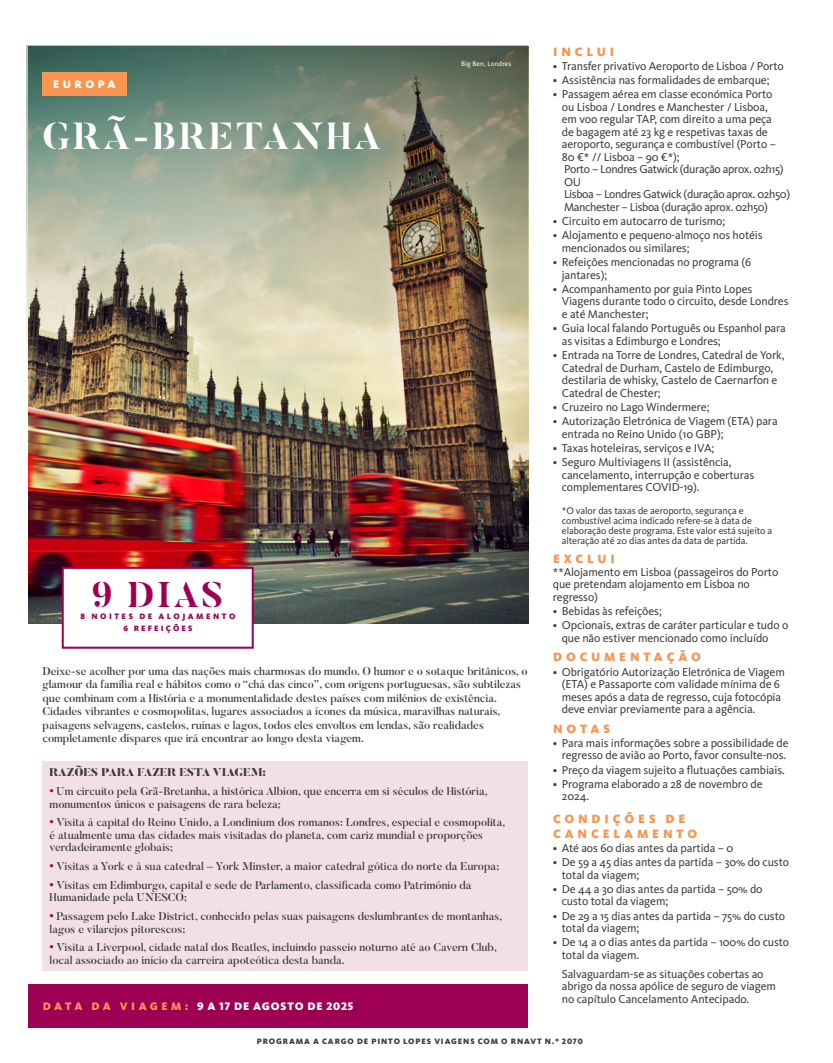
<style>
.page{position:relative;width:833px;height:1063px;background:#fff}
.page>*{position:absolute;margin:0;border:0;box-sizing:border-box;transform-origin:0 0}
.Titulo_branco{font:700 37.5px "Butler Stencil";letter-spacing:.075em;color:#fff}
.Selo_Dias{font:700 35.5px "Butler Stencil";color:#9e0153}
.Bullets_Titulo{font:900 12.5px/15px "Kievit OT";letter-spacing:.31em;color:#f79551}
.Bullets_Titulo-2{font:11.88px/12.5px "Kievit OT";letter-spacing:-.01em;color:#3e3e3f}
.Texto_Intro{font:500 11.25px/12.5px "Butler";color:#3e3e3f}
.Datas_Titulo{font:900 11.25px "Kievit OT";letter-spacing:.075em;color:#fff}
.Texto_Intro-2{font:900 11.25px "Butler";color:#3e3e3f}
.Localizacao{font:900 11.25px "Kievit OT";letter-spacing:.305em;color:#fff}
.t1{font:10px/10px "Kievit OT";letter-spacing:-.01em;color:#3e3e3f}
.t2{font:900 8.12px "Kievit OT";letter-spacing:.11em;color:#3e3e3f}
.Selo_alojamneto_refeicoes{font:900 8.12px/11.2px "Kievit OT";letter-spacing:.31em;color:#9e0153;text-align:center}
.Legenda{font:6.88px "Kievit OT";letter-spacing:.025em;color:#fff}
.s1{font-family:"Kievit OT";font-weight:900;font-size:15px;color:#9e0153}
.s2{color:#f79551}
</style>
<div class="page">
<div style="left:29px;top:984px;width:499px;height:44px;background:#9e0153"></div>
<div style="left:43px;top:761px;width:485px;height:210px;background:#f3e0e6"></div>
<div style="left:62px;top:567px;width:192px;height:82px;background:#fff;border:2px solid #9e0153"></div>
<img style="left:27px;top:45px;width:501px;height:579px">
<div style="left:43px;top:72px;width:84px;height:23px;background:#f79551"></div>
<p class="Localizacao" style="left:53px;top:78px;width:64px">EUROPA</p>
<p class="Titulo_branco" style="left:43px;top:112px;width:339px">GRÃ-BRETANHA</p>
<p class="Legenda" style="left:461px;top:60px;width:52px">Big Ben, Londres</p>
<p class="Selo_Dias" style="left:92px;top:572px;width:133px">9 DIAS</p>
<p class="Selo_alojamneto_refeicoes" style="left:81px;top:611px;width:156px">8 NOITES DE ALOJAMENTO<br>6 REFEIÇÕES</p>
<p class="Texto_Intro" style="left:43px;top:664px;width:487px;line-height:13.5px">Deixe-se acolher por uma das nações mais charmosas do mundo. O humor e o sotaque britânicos, o glamour da família real e hábitos como o “chá das cinco”, com origens portuguesas, são subtilezas que combinam com a História e a monumentalidade destes países com milénios de existência.<br>Cidades vibrantes e cosmopolitas, lugares associados a ícones da música, maravilhas naturais, paisagens selvagens, castelos, ruínas e lagos, todos eles envoltos em lendas, são realidades completamente díspares que irá encontrar ao longo desta viagem.</p>
<p class="Texto_Intro-2" style="left:50px;top:765px;width:218px">RAZÕES PARA FAZER ESTA VIAGEM:</p>
<p class="Texto_Intro" style="left:50px;top:785px;width:439px"><span class="s1">·</span> Um circuito pela Grã-Bretanha, a histórica Albion, que encerra em si séculos de História, monumentos únicos e paisagens de rara beleza;</p>
<p class="Texto_Intro" style="left:50px;top:816px;width:457px"><span class="s1">·</span> Visita à capital do Reino Unido, a Londinium dos romanos: Londres, especial e cosmopolita, é atualmente uma das cidades mais visitadas do planeta, com cariz mundial e proporções verdadeiramente globais;</p>
<p class="Texto_Intro" style="left:50px;top:860px;width:451px"><span class="s1">·</span> Visitas a York e à sua catedral – York Minster, a maior catedral gótica do norte da Europa;</p>
<p class="Texto_Intro" style="left:50px;top:879px;width:423px"><span class="s1">·</span> Visitas em Edimburgo, capital e sede de Parlamento, classificada como Património da<br>Humanidade pela UNESCO;</p>
<p class="Texto_Intro" style="left:50px;top:910px;width:454px"><span class="s1">·</span> Passagem pelo Lake District, conhecido pelas suas paisagens deslumbrantes de montanhas, lagos e vilarejos pitorescos;</p>
<p class="Texto_Intro" style="left:50px;top:941px;width:449px"><span class="s1">·</span> Visita a Liverpool, cidade natal dos Beatles, incluindo passeio noturno até ao Cavern Club, local associado ao início da carreira apoteótica desta banda.</p>
<p class="Datas_Titulo" style="left:43px;top:999px;width:312px"><span class="s2">D A T A D A V I A G E M :</span> 9 A 17 DE AGOSTO DE 2025</p>
<p class="Bullets_Titulo" style="left:553px;top:44px;width:63px">INCLUI</p>
<p class="Bullets_Titulo-2" style="left:553px;top:59px;width:232px">• Transfer privativo Aeroporto de Lisboa / Porto</p>
<p class="Bullets_Titulo-2" style="left:553px;top:74px;width:218px">• Assistência nas formalidades de embarque;</p>
<p class="Bullets_Titulo-2" style="left:562px;top:88px;width:230px;text-indent:-9px">• Passagem aérea em classe económica Porto<br>ou Lisboa / Londres e Manchester / Lisboa,<br>em voo regular TAP, com direito a uma peça<br>de bagagem até 23 kg e respetivas taxas de aeroporto, segurança e combustível (Porto – 80 €* // Lisboa – 90 €*);<br>Porto – Londres Gatwick (duração aprox. 02h15)<br>OU<br>Lisboa – Londres Gatwick (duração aprox. 02h50)<br>Manchester – Lisboa (duração aprox. 02h50)</p>
<p class="Bullets_Titulo-2" style="left:553px;top:215px;width:174px">• Circuito em autocarro de turismo;</p>
<p class="Bullets_Titulo-2" style="left:562px;top:229px;width:202px;text-indent:-9px">• Alojamento e pequeno-almoço nos hotéis mencionados ou similares;</p>
<p class="Bullets_Titulo-2" style="left:562px;top:256px;width:191px;text-indent:-9px">• Refeições mencionadas no programa (6 jantares);</p>
<p class="Bullets_Titulo-2" style="left:562px;top:283px;width:228px;text-indent:-9px">• Acompanhamento por guia Pinto Lopes<br>Viagens durante todo o circuito, desde Londres e até Manchester;</p>
<p class="Bullets_Titulo-2" style="left:562px;top:322px;width:226px;text-indent:-9px">• Guia local falando Português ou Espanhol para as visitas a Edimburgo e Londres;</p>
<p class="Bullets_Titulo-2" style="left:562px;top:349px;width:224px;text-indent:-9px">• Entrada na Torre de Londres, Catedral de York, Catedral de Durham, Castelo de Edimburgo, destilaria de whisky, Castelo de Caernarfon e Catedral de Chester;</p>
<p class="Bullets_Titulo-2" style="left:553px;top:400px;width:158px">• Cruzeiro no Lago Windermere;</p>
<p class="Bullets_Titulo-2" style="left:562px;top:415px;width:217px;text-indent:-9px">• Autorização Eletrónica de Viagem (ETA) para entrada no Reino Unido (10 GBP);</p>
<p class="Bullets_Titulo-2" style="left:553px;top:441px;width:163px">• Taxas hoteleiras, serviços e IVA;</p>
<p class="Bullets_Titulo-2" style="left:562px;top:456px;width:194px;text-indent:-9px">• Seguro Multiviagens II (assistência, cancelamento, interrupção e coberturas complementares COVID-19).</p>
<p class="t1" style="left:562px;top:505px;width:212px">*O valor das taxas de aeroporto, segurança e combustível acima indicado refere-se à data de elaboração deste programa. Este valor está sujeito a alteração até 20 dias antes da data de partida.</p>
<p class="Bullets_Titulo" style="left:553px;top:551px;width:63px">EXCLUI</p>
<p class="Bullets_Titulo-2" style="left:553px;top:565px;width:227px">**Alojamento em Lisboa (passageiros do Porto que pretendam alojamento em Lisboa no regresso)</p>
<p class="Bullets_Titulo-2" style="left:553px;top:605px;width:110px">• Bebidas às refeições;</p>
<p class="Bullets_Titulo-2" style="left:562px;top:619px;width:228px;text-indent:-9px">• Opcionais, extras de caráter particular e tudo o que não estiver mencionado como incluído</p>
<p class="Bullets_Titulo" style="left:553px;top:650px;width:149px">DOCUMENTAÇÃO</p>
<p class="Bullets_Titulo-2" style="left:562px;top:665px;width:224px;text-indent:-9px">• Obrigatório Autorização Eletrónica de Viagem (ETA) e Passaporte com validade mínima de 6 meses após a data de regresso, cuja fotocópia deve enviar previamente para a agência.</p>
<p class="Bullets_Titulo" style="left:553px;top:721px;width:58px">NOTAS</p>
<p class="Bullets_Titulo-2" style="left:553px;top:737px;width:237px;text-align:center">• Para mais informações sobre a possibilidade de regresso de avião ao Porto, favor consulte-nos.</p>
<p class="Bullets_Titulo-2" style="left:553px;top:763px;width:233px">• Preço da viagem sujeito a flutuações cambiais.</p>
<p class="Bullets_Titulo-2" style="left:562px;top:778px;width:202px;text-indent:-9px">• Programa elaborado a 28 de novembro de<br>2024.</p>
<p class="Bullets_Titulo" style="left:553px;top:811px;width:146px">CONDIÇÕES DE<br>CANCELAMENTO</p>
<p class="Bullets_Titulo-2" style="left:553px;top:842px;width:182px">• Até aos 60 dias antes da partida – 0</p>
<p class="Bullets_Titulo-2" style="left:562px;top:856px;width:229px;text-indent:-9px">• De 59 a 45 dias antes da partida – 30% do custo total da viagem;</p>
<p class="Bullets_Titulo-2" style="left:562px;top:883px;width:202px;text-indent:-9px">• De 44 a 30 dias antes da partida – 50% do custo total da viagem;</p>
<p class="Bullets_Titulo-2" style="left:562px;top:909px;width:225px;text-indent:-9px">• De 29 a 15 dias antes da partida – 75% do custo total da viagem;</p>
<p class="Bullets_Titulo-2" style="left:562px;top:936px;width:229px;text-indent:-9px">• De 14 a 0 dias antes da partida – 100% do custo total da viagem.</p>
<p class="Bullets_Titulo-2" style="left:562px;top:967px;width:216px">Salvaguardam-se as situações cobertas ao abrigo da nossa apólice de seguro de viagem no capítulo Cancelamento Antecipado.</p>
<p class="t2" style="left:257px;top:1036px;width:328px">PROGRAMA A CARGO DE PINTO LOPES VIAGENS COM O RNAVT N.º 2070</p>
</div>
